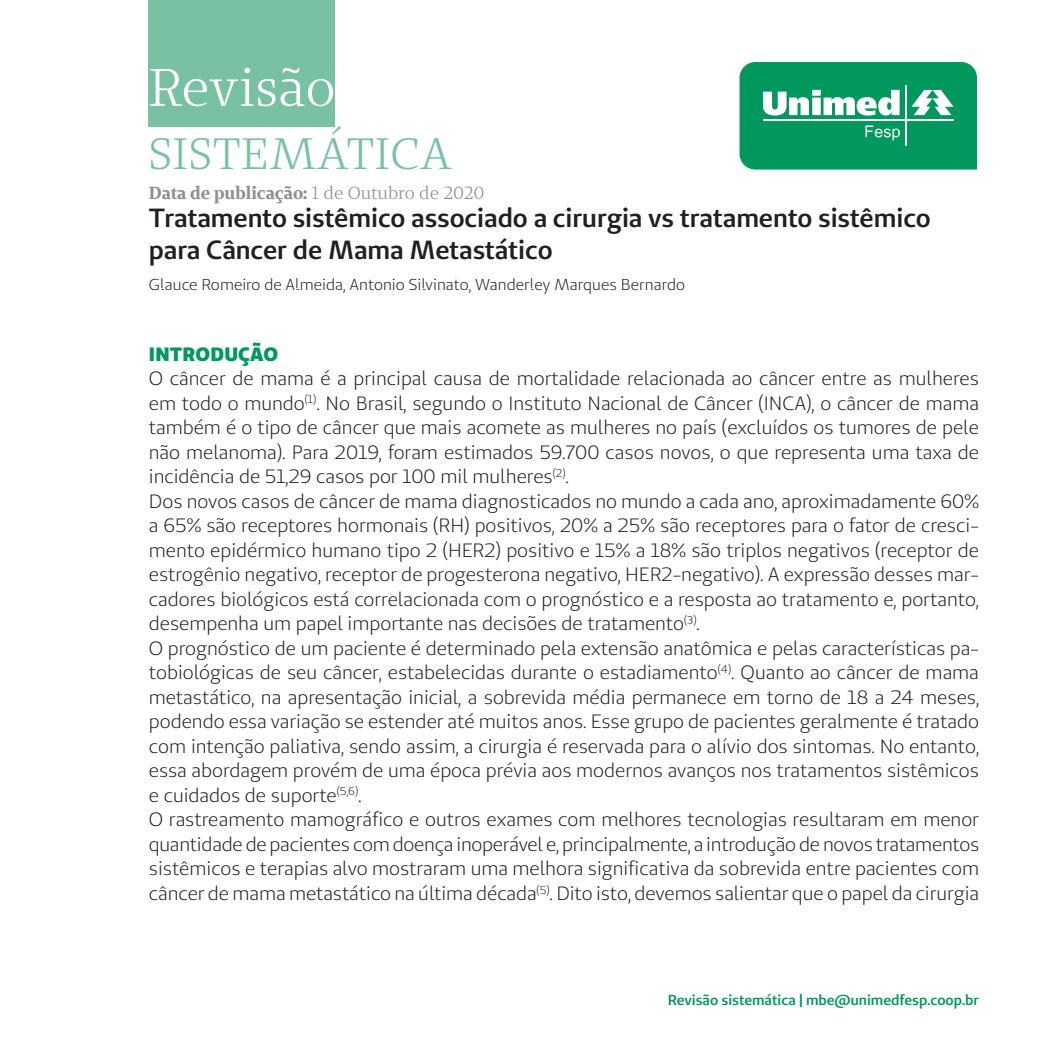
<style>
.page{position:relative;width:1042px;height:1042px;background:#fff}
.page>*{position:absolute;margin:0;border:0;box-sizing:border-box;transform-origin:0 0}
.t1{font:52.5px "Unimed Serif";color:#fff}
.t2{font:43.75px "Unimed Serif";letter-spacing:.01em;color:#78c1a2}
.Título{font:600 26.25px/31.5px "Unimed Sans";color:#231f20}
.Texto{font:19.25px/24.5px "Unimed Sans";color:#231f20;text-align:justify}
.Intertítulo{font:900 19.25px "Unimed Sans";letter-spacing:.01em;color:#00985c}
.t3{font:700 17.5px "Unimed Serif";color:#909090}
.Crédito_de_texto{font:15.75px "Unimed Sans";color:#231f20}
.t4{font:600 14.35px "Unimed Sans";color:#00985c}
.s1{font-weight:400}
</style>
<div class="page">
<div style="left:148px;top:0;width:186px;height:127px;background:#78c1a2"></div>
<svg style="left:739px;top:62px;width:238px;height:108px;background:#24a673"></svg>
<h1 class="t1" style="left:148px;top:54px;width:189px">Revisão</h1>
<h2 class="t2" style="left:148px;top:126px;width:305px">SISTEMÁTICA</h2>
<p class="t3" style="left:149px;top:181px;width:337px">Data de publicação: <span class="s1">1 de Outubro de 2020</span></p>
<p class="Título" style="left:149px;top:202px;width:783px">Tratamento sistêmico associado a cirurgia vs tratamento sistêmico para Câncer de Mama Metastático</p>
<p class="Crédito_de_texto" style="left:149px;top:275px;width:538px">Glauce Romeiro de Almeida, Antonio Silvinato, Wanderley Marques Bernardo</p>
<p class="Intertítulo" style="left:149px;top:341px;width:131px">INTRODUÇÃO</p>
<p class="Texto" style="left:149px;top:366px;width:831px">O câncer de mama é a principal causa de mortalidade relacionada ao câncer entre as mulheres em todo o mundo<sup>(1)</sup>. No Brasil, segundo o Instituto Nacional de Câncer (INCA), o câncer de mama também é o tipo de câncer que mais acomete as mulheres no país (excluídos os tumores de pele não melanoma). Para 2019, foram estimados 59.700 casos novos, o que representa uma taxa de incidência de 51,29 casos por 100 mil mulheres<sup>(2)</sup>.</p>
<p class="Texto" style="left:149px;top:489px;width:831px">Dos novos casos de câncer de mama diagnosticados no mundo a cada ano, aproximadamente 60% a 65% são receptores hormonais (RH) positivos, 20% a 25% são receptores para o fator de cresci&shy;mento epidérmico humano tipo 2 (HER2) positivo e 15% a 18% são triplos negativos (receptor de estrogênio negativo, receptor de progesterona negativo, HER2-negativo). A expressão desses mar&shy;cadores biológicos está correlacionada com o prognóstico e a resposta ao tratamento e, portanto, desempenha um papel importante nas decisões de tratamento<sup>(3)</sup>.</p>
<p class="Texto" style="left:149px;top:636px;width:832px">O prognóstico de um paciente é determinado pela extensão anatômica e pelas características pa&shy;tobiológicas de seu câncer, estabelecidas durante o estadiamento<sup>(4)</sup>. Quanto ao câncer de mama metastático, na apresentação inicial, a sobrevida média permanece em torno de 18 a 24 meses, podendo essa variação se estender até muitos anos. Esse grupo de pacientes geralmente é tratado com intenção paliativa, sendo assim, a cirurgia é reservada para o alívio dos sintomas. No entanto, essa abordagem provém de uma época prévia aos modernos avanços nos tratamentos sistêmicos e cuidados de suporte<sup>(5,6)</sup>.</p>
<p class="Texto" style="left:149px;top:807px;width:832px">O rastreamento mamográfico e outros exames com melhores tecnologias resultaram em menor quantidade de pacientes com doença inoperável e, principalmente, a introdução de novos tratamentos sistêmicos e terapias alvo mostraram uma melhora significativa da sobrevida entre pacientes com câncer de mama metastático na última década<sup>(5)</sup>. Dito isto, devemos salientar que o papel da cirurgia</p>
<p class="t4" style="left:668px;top:990px;width:313px">Revisão sistemática | mbe@unimedfesp.coop.br</p>
</div>
